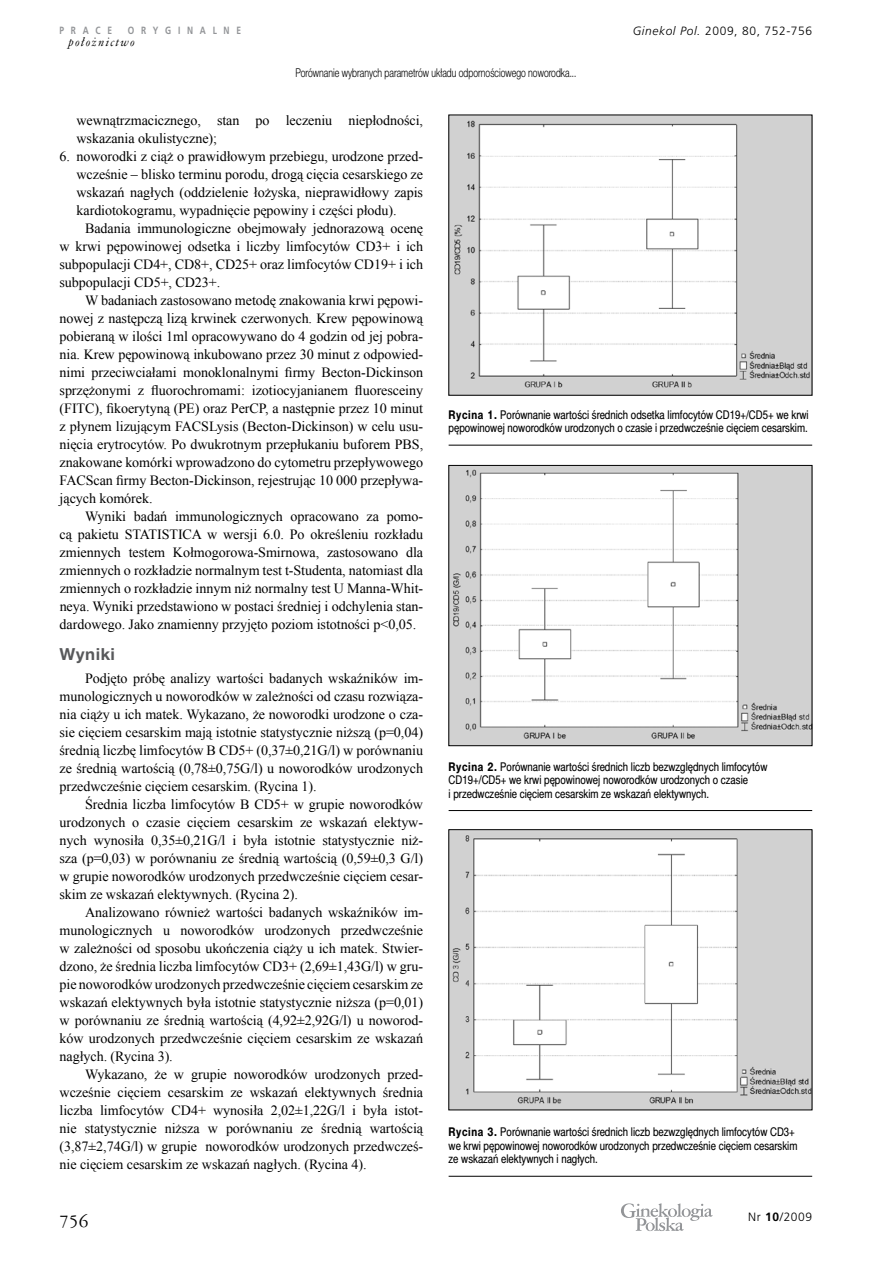
<style>
.page{position:relative;width:893px;height:1263px;background:#fff}
.page>*{position:absolute;margin:0;border:0;box-sizing:border-box;transform-origin:0 0}
.t1{font:19.5px "American Garamond PL";color:#000}
.t2{font:700 16.5px "Switzer EFN";letter-spacing:.025em;color:#58595b}
.t3{font:14.1px/18px "Times New Roman";letter-spacing:-.005em;color:#000}
.t4{font:italic 13.5px "American Garamond PL";letter-spacing:.1em;color:#000}
.t5{font:12px/13.5px "Switzer Cnd EFN";color:#000}
.t6{font:12px "Switzer Cnd EFN Light";color:#000;scale:.9 1}
.t7{font:300 12px "Pfrutiger";letter-spacing:.05em;color:#000}
.t8{font:700 10.5px "Pfrutiger";letter-spacing:.8em;color:#939598;scale:.8 1}
.s1{font-style:italic}
.s2{font-weight:700}
</style>
<div class="page">
<svg style="left:621px;top:1203px;width:92px;height:28px"></svg>
<svg style="left:449px;top:114px;width:363px;height:282px"></svg>
<img style="left:451px;top:117px;width:359px;height:276px">
<hr style="left:449px;top:445px;width:363px;height:1px;background:#000">
<div style="left:449px;top:459px;width:363px;height:290px;background:linear-gradient(to right,#fff,#fff)"></div>
<img style="left:451px;top:467px;width:359px;height:277px">
<div style="left:449px;top:465px;width:363px;height:281px;border:1px solid #000"></div>
<hr style="left:449px;top:810px;width:363px;height:1px;background:#000">
<img style="left:451px;top:831px;width:359px;height:277px">
<hr style="left:449px;top:1176px;width:363px;height:1px;background:#000">
<p class="t8" style="left:60px;top:24px;width:67px">PRACE</p>
<p class="t8" style="left:128px;top:24px;width:143px">ORYGINALNE</p>
<p class="t4" style="left:69px;top:34px;width:68px">po∏o˝nictwo</p>
<p class="t6" style="left:295px;top:65px;width:314px">Porównanie wybranych parametrów układu odpornościowego noworodka...</p>
<p class="t7" style="left:633px;top:24px;width:181px"><span class="s1">Ginekol Pol.</span> 2009, 80, 752-756</p>
<p class="t3" style="left:77px;top:111px;width:348px">wewnątrzmacicznego, stan po leczeniu niepłodności, wskazania okulistyczne);</p>
<p class="t3" style="left:60px;top:147px;width:365px">6. noworodki z ciąż o prawidłowym przebiegu, urodzone przed-</p>
<p class="t3" style="left:77px;top:165px;width:348px">wcześnie – blisko terminu porodu, drogą cięcia cesarskiego ze</p>
<p class="t3" style="left:77px;top:183px;width:348px">wskazań nagłych (oddzielenie łożyska, nieprawidłowy zapis</p>
<p class="t3" style="left:77px;top:201px;width:322px">kardiotokogramu, wypadnięcie pępowiny i części płodu).</p>
<p class="t3" style="left:85px;top:219px;width:340px">Badania immunologiczne obejmowały jednorazową ocenę</p>
<p class="t3" style="left:60px;top:237px;width:365px">w krwi pępowinowej odsetka i liczby limfocytów CD3+ i ich</p>
<p class="t3" style="left:60px;top:255px;width:365px">subpopulacji CD4+, CD8+, CD25+ oraz limfocytów CD19+ i ich</p>
<p class="t3" style="left:60px;top:273px;width:162px">subpopulacji CD5+, CD23+.</p>
<p class="t3" style="left:85px;top:291px;width:340px">W badaniach zastosowano metodę znakowania krwi pępowi-</p>
<p class="t3" style="left:60px;top:309px;width:365px">nowej z następczą lizą krwinek czerwonych. Krew pępowinową</p>
<p class="t3" style="left:60px;top:327px;width:365px">pobieraną w ilości 1ml opracowywano do 4 godzin od jej pobra-</p>
<p class="t3" style="left:60px;top:345px;width:365px">nia. Krew pępowinową inkubowano przez 30 minut z odpowied-</p>
<p class="t3" style="left:60px;top:363px;width:365px">nimi przeciwciałami monoklonalnymi firmy Becton-Dickinson</p>
<p class="t3" style="left:60px;top:381px;width:365px">sprzężonymi z fluorochromami: izotiocyjanianem fluoresceiny</p>
<p class="t3" style="left:60px;top:399px;width:365px">(FITC), fikoerytyną (PE) oraz PerCP, a następnie przez 10 minut</p>
<p class="t3" style="left:60px;top:417px;width:365px">z płynem lizującym FACSLysis (Becton-Dickinson) w celu usu-</p>
<p class="t3" style="left:60px;top:435px;width:365px">nięcia erytrocytów. Po dwukrotnym przepłukaniu buforem PBS,</p>
<p class="t3" style="left:60px;top:453px;width:365px">znakowane komórki wprowadzono do cytometru przepływowego</p>
<p class="t3" style="left:60px;top:471px;width:365px">FACScan firmy Becton-Dickinson, rejestrując 10 000 przepływa-</p>
<p class="t3" style="left:60px;top:489px;width:94px">jących komórek.</p>
<p class="t3" style="left:85px;top:507px;width:340px">Wyniki badań immunologicznych opracowano za pomo-</p>
<p class="t3" style="left:60px;top:525px;width:365px">cą pakietu STATISTICA w wersji 6.0. Po określeniu rozkładu</p>
<p class="t3" style="left:60px;top:543px;width:365px">zmiennych testem Kołmogorowa-Smirnowa, zastosowano dla</p>
<p class="t3" style="left:60px;top:561px;width:365px">zmiennych o rozkładzie normalnym test t-Studenta, natomiast dla</p>
<p class="t3" style="left:60px;top:579px;width:365px">zmiennych o rozkładzie innym niż normalny test U Manna-Whit-</p>
<p class="t3" style="left:60px;top:597px;width:365px">neya. Wyniki przedstawiono w postaci średniej i odchylenia stan-</p>
<p class="t3" style="left:60px;top:615px;width:358px">dardowego. Jako znamienny przyjęto poziom istotności p&lt;0,05.</p>
<p class="t2" style="left:60px;top:645px;width:57px">Wyniki</p>
<p class="t3" style="left:85px;top:669px;width:340px">Podjęto próbę analizy wartości badanych wskaźników im-</p>
<p class="t3" style="left:60px;top:687px;width:365px">munologicznych u noworodków w zależności od czasu rozwiąza-</p>
<p class="t3" style="left:60px;top:705px;width:365px">nia ciąży u ich matek. Wykazano, że noworodki urodzone o cza-</p>
<p class="t3" style="left:59px;top:723px;width:365px">sie cięciem cesarskim mają istotnie statystycznie niższą (p=0,04)</p>
<p class="t3" style="left:59px;top:741px;width:365px">średnią liczbę limfocytów B CD5+ (0,37±0,21G/l) w porównaniu</p>
<p class="t3" style="left:60px;top:759px;width:365px">ze średnią wartością (0,78±0,75G/l) u noworodków urodzonych</p>
<p class="t3" style="left:60px;top:777px;width:259px">przedwcześnie cięciem cesarskim. (Rycina 1).</p>
<p class="t3" style="left:85px;top:795px;width:340px">Średnia liczba limfocytów B CD5+ w grupie noworodków</p>
<p class="t3" style="left:60px;top:813px;width:365px">urodzonych o czasie cięciem cesarskim ze wskazań elektyw-</p>
<p class="t3" style="left:60px;top:831px;width:365px">nych wynosiła 0,35±0,21G/l i była istotnie statystycznie niż-</p>
<p class="t3" style="left:60px;top:849px;width:365px">sza (p=0,03) w porównaniu ze średnią wartością (0,59±0,3 G/l)</p>
<p class="t3" style="left:60px;top:867px;width:365px">w grupie noworodków urodzonych przedwcześnie cięciem cesar-</p>
<p class="t3" style="left:60px;top:885px;width:240px">skim ze wskazań elektywnych. (Rycina 2).</p>
<p class="t3" style="left:85px;top:903px;width:340px">Analizowano również wartości badanych wskaźników im-</p>
<p class="t3" style="left:60px;top:921px;width:365px">munologicznych u noworodków urodzonych przedwcześnie</p>
<p class="t3" style="left:60px;top:939px;width:365px">w zależności od sposobu ukończenia ciąży u ich matek. Stwier-</p>
<p class="t3" style="left:60px;top:957px;width:365px">dzono, że średnia liczba limfocytów CD3+ (2,69±1,43G/l) w gru-</p>
<p class="t3" style="left:60px;top:975px;width:365px">pie noworodków urodzonych przedwcześnie cięciem cesarskim ze</p>
<p class="t3" style="left:60px;top:993px;width:365px">wskazań elektywnych była istotnie statystycznie niższa (p=0,01)</p>
<p class="t3" style="left:60px;top:1011px;width:365px">w porównaniu ze średnią wartością (4,92±2,92G/l) u noworod-</p>
<p class="t3" style="left:60px;top:1029px;width:365px">ków urodzonych przedwcześnie cięciem cesarskim ze wskazań</p>
<p class="t3" style="left:60px;top:1047px;width:115px">nagłych. (Rycina 3).</p>
<p class="t3" style="left:85px;top:1065px;width:340px">Wykazano, że w grupie noworodków urodzonych przed-</p>
<p class="t3" style="left:60px;top:1083px;width:365px">wcześnie cięciem cesarskim ze wskazań elektywnych średnia</p>
<p class="t3" style="left:60px;top:1101px;width:365px">liczba limfocytów CD4+ wynosiła 2,02±1,22G/l i była istot-</p>
<p class="t3" style="left:60px;top:1119px;width:365px">nie statystycznie niższa w porównaniu ze średnią wartością</p>
<p class="t3" style="left:60px;top:1137px;width:365px">(3,87±2,74G/l) w grupie noworodków urodzonych przedwcześ-</p>
<p class="t3" style="left:60px;top:1155px;width:309px">nie cięciem cesarskim ze wskazań nagłych. (Rycina 4).</p>
<p class="t1" style="left:60px;top:1209px;width:30px">756</p>
<p class="t5" style="left:449px;top:408px;width:362px"><span class="s2">Rycina 1.</span> Porównanie wartości średnich odsetka limfocytów CD19+/CD5+ we krwi pępowinowej noworodków urodzonych o czasie i przedwcześnie cięciem cesarskim.</p>
<p class="t5" style="left:449px;top:759px;width:320px"><span class="s2">Rycina 2.</span> Porównanie wartości średnich liczb bezwzględnych limfocytów<br>CD19+/CD5+ we krwi pępowinowej noworodków urodzonych o czasie<br>i przedwcześnie cięciem cesarskim ze wskazań elektywnych.</p>
<p class="t5" style="left:449px;top:1125px;width:350px"><span class="s2">Rycina 3.</span> Porównanie wartości średnich liczb bezwzględnych limfocytów CD3+ we krwi pępowinowej noworodków urodzonych przedwcześnie cięciem cesarskim ze wskazań elektywnych i nagłych.</p>
<p class="t7" style="left:748px;top:1211px;width:66px">Nr <span class="s2">10</span>/2009</p>
</div>
